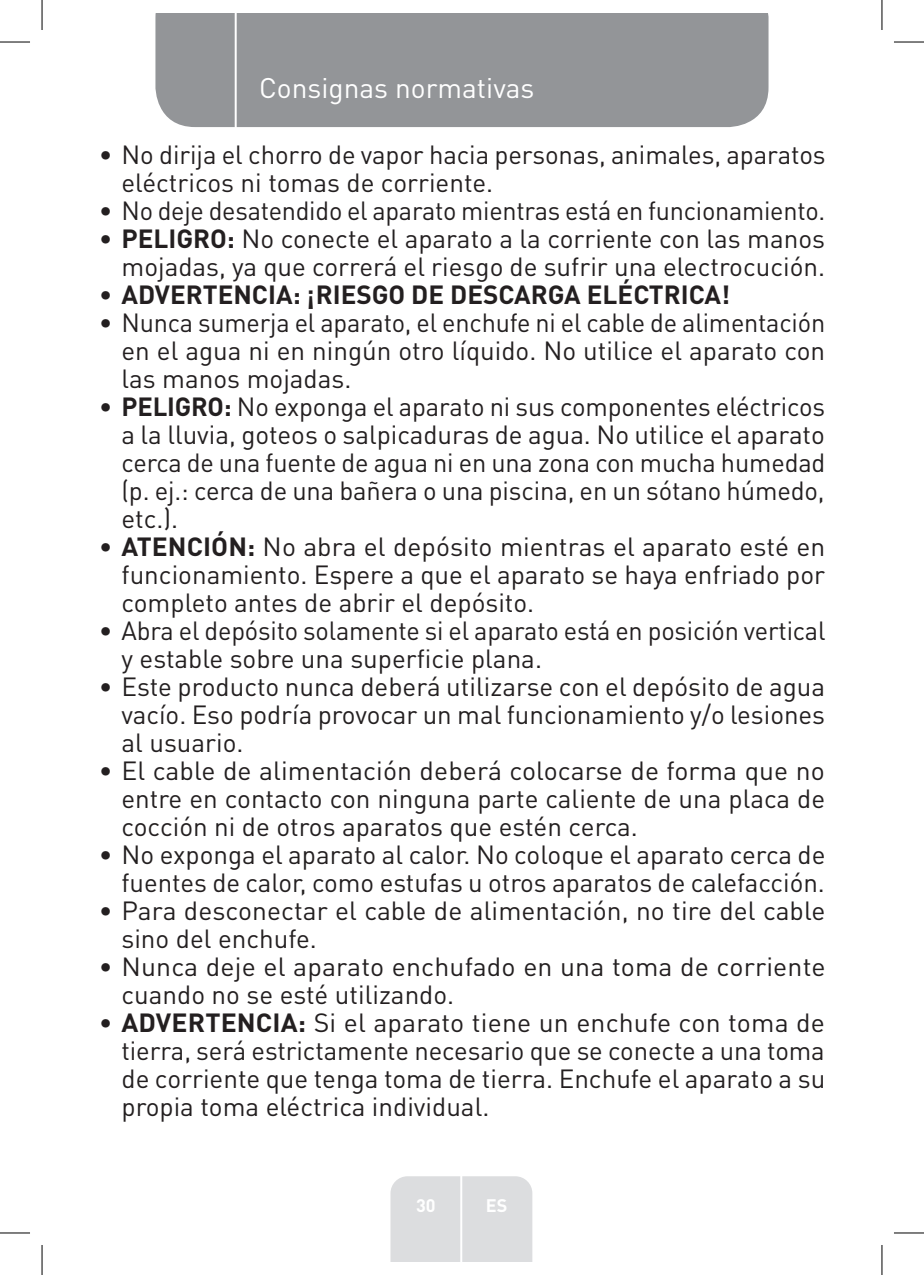
<style>
.page{position:relative;width:924px;height:1275px;background:#fff}
.page>*{position:absolute;margin:0;border:0;box-sizing:border-box;transform-origin:0 0}
.t1{font:28px "DIN Pro";color:#fff}
.t2{font:26px/28px "DIN Pro";color:#231f20;text-align:justify}
.t3{font:700 26px "DIN Pro";color:#231f20}
.t4{font:700 18px "DIN Pro";color:#fff}
.s1{font-weight:700}
.s2{font-weight:400}
</style>
<div class="page">
<div style="left:155px;top:14px;width:613px;height:113px;background:#939598"></div>
<div style="left:390px;top:1176px;width:142px;height:85px;background:#dcdddf"></div>
<hr style="left:460px;top:1153px;width:2px;height:108px;background:#fff">
<hr style="left:234px;top:14px;width:2px;height:116px;background:#fff">
<hr style="left:0;top:42px;width:30px;height:1px;background:#000">
<hr style="left:893px;top:42px;width:30px;height:1px;background:#000">
<hr style="left:0;top:1232px;width:30px;height:1px;background:#000">
<hr style="left:893px;top:1232px;width:30px;height:1px;background:#000">
<hr style="left:42px;top:0;width:1px;height:30px;background:#000">
<hr style="left:42px;top:1245px;width:1px;height:30px;background:#000">
<hr style="left:881px;top:0;width:1px;height:30px;background:#000">
<hr style="left:881px;top:1245px;width:1px;height:30px;background:#000">
<p class="t1" style="left:259px;top:69px;width:277px">Consignas normativas</p>
<p class="t2" style="left:121px;top:139px;width:705px;text-indent:-23px">• No dirija el chorro de vapor hacia personas, animales, aparatos eléctricos ni tomas de corriente.</p>
<p class="t2" style="left:99px;top:195px;width:727px">• No deje desatendido el aparato mientras está en funcionamiento.</p>
<p class="t2" style="left:99px;top:223px;width:727px;text-align:right">• <span class="s1">PELIGRO:</span> No conecte el aparato a la corriente con las manos mojadas, ya que correrá el riesgo de sufrir una electrocución.</p>
<p class="t3" style="left:99px;top:277px;width:632px"><span class="s2">•</span> ADVERTENCIA: ¡RIESGO DE DESCARGA ELÉCTRICA!</p>
<p class="t2" style="left:121px;top:307px;width:705px;text-indent:-23px">• Nunca sumerja el aparato, el enchufe ni el cable de alimentación en el agua ni en ningún otro líquido. No utilice el aparato con las manos mojadas.</p>
<p class="t2" style="left:121px;top:391px;width:705px;text-indent:-23px">• <span class="s1">PELIGRO:</span> No exponga el aparato ni sus componentes eléctricos a la lluvia, goteos o salpicaduras de agua. No utilice el aparato cerca de una fuente de agua ni en una zona con mucha humedad (p. ej.: cerca de una bañera o una piscina, en un sótano húmedo, etc.).</p>
<p class="t2" style="left:121px;top:531px;width:705px;text-indent:-23px">• <span class="s1">ATENCIÓN:</span> No abra el depósito mientras el aparato esté en funcionamiento. Espere a que el aparato se haya enfriado por completo antes de abrir el depósito.</p>
<p class="t2" style="left:121px;top:615px;width:705px;text-indent:-23px">• Abra el depósito solamente si el aparato está en posición vertical y estable sobre una superficie plana.</p>
<p class="t2" style="left:121px;top:671px;width:704px;text-indent:-23px">• Este producto nunca deberá utilizarse con el depósito de agua vacío. Eso podría provocar un mal funcionamiento y/o lesiones al usuario.</p>
<p class="t2" style="left:121px;top:755px;width:705px;text-indent:-23px">• El cable de alimentación deberá colocarse de forma que no entre en contacto con ninguna parte caliente de una placa de cocción ni de otros aparatos que estén cerca.</p>
<p class="t2" style="left:99px;top:839px;width:727px;text-align:right">• No exponga el aparato al calor. No coloque el aparato cerca de fuentes de calor, como estufas u otros aparatos de calefacción.</p>
<p class="t2" style="left:121px;top:895px;width:705px;text-indent:-23px">• Para desconectar el cable de alimentación, no tire del cable sino del enchufe.</p>
<p class="t2" style="left:121px;top:951px;width:705px;text-indent:-23px">• Nunca deje el aparato enchufado en una toma de corriente cuando no se esté utilizando.</p>
<p class="t2" style="left:121px;top:1007px;width:705px;text-indent:-23px">• <span class="s1">ADVERTENCIA:</span> Si el aparato tiene un enchufe con toma de tierra, será estrictamente necesario que se conecte a una toma de corriente que tenga toma de tierra. Enchufe el aparato a su propia toma eléctrica individual.</p>
<p class="t4" style="left:416px;top:1192px;width:21px">30</p>
<p class="t4" style="left:485px;top:1192px;width:23px">ES</p>
</div>
